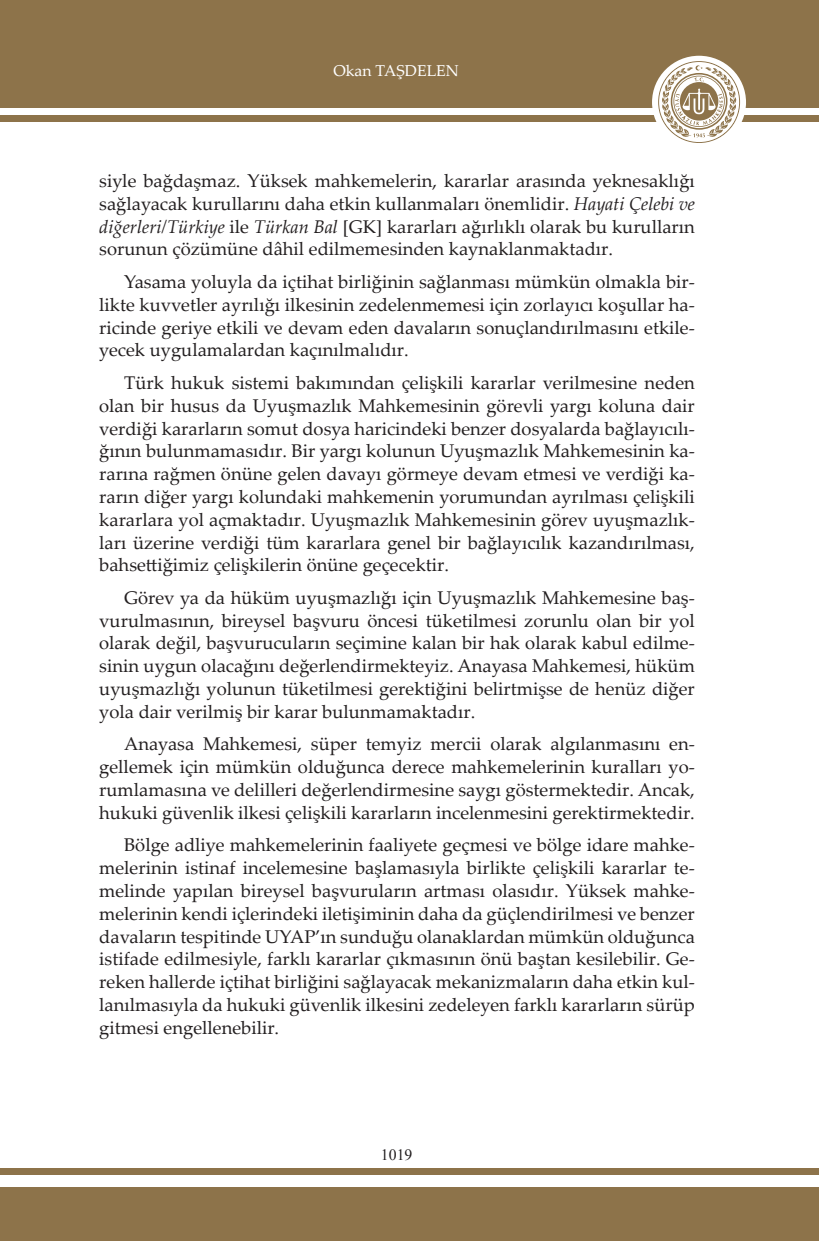
<style>
.page{position:relative;width:819px;height:1241px;background:#fff}
.page>*{position:absolute;margin:0;border:0;box-sizing:border-box;transform-origin:0 0}
.t1{font:18.38px/22.8px "Palatino Linotype";color:#231f20;text-align:justify}
.t2{font:15.75px "Palatino Linotype";color:#fff}
.t3{font:15.75px "Times New Roman";color:#231f20}
.s1{font-style:italic}
</style>
<div class="page">
<div style="left:0;top:0;width:819px;height:108px;background:#8d734a"></div>
<div style="left:0;top:1187px;width:819px;height:53px;background:#8d734a"></div>
<div style="left:0;top:116px;width:819px;height:6px;background:#8d734a"></div>
<div style="left:0;top:1167px;width:819px;height:6px;background:#8d734a"></div>
<div style="left:652px;top:56px;width:94px;height:93px;background:#fff;border-radius:50%"></div>
<svg style="left:658px;top:61px;width:82px;height:82px"></svg>
<p class="t2" style="left:333px;top:59px;width:127px">Okan TAŞDELEN</p>
<p class="t1" style="left:99px;top:169px;width:597px">siyle bağdaşmaz. Yüksek mahkemelerin, kararlar arasında yeknesaklığı sağlayacak kurullarını daha etkin kullanmaları önemlidir. <span class="s1">Hayati Çelebi ve diğerleri/Türkiye</span> ile <span class="s1">Türkan Bal</span> [GK] kararları ağırlıklı olarak bu kurulların sorunun çözümüne dâhil edilmemesinden kaynaklanmaktadır.</p>
<p class="t1" style="left:99px;top:270px;width:597px;text-indent:25px">Yasama yoluyla da içtihat birliğinin sağlanması mümkün olmakla bir&shy;likte kuvvetler ayrılığı ilkesinin zedelenmemesi için zorlayıcı koşullar ha&shy;ricinde geriye etkili ve devam eden davaların sonuçlandırılmasını etkile&shy;yecek uygulamalardan kaçınılmalıdır.</p>
<p class="t1" style="left:99px;top:371px;width:597px;text-indent:25px">Türk hukuk sistemi bakımından çelişkili kararlar verilmesine neden olan bir husus da Uyuşmazlık Mahkemesinin görevli yargı koluna dair verdiği kararların somut dosya haricindeki benzer dosyalarda bağlayıcılı&shy;ğının bulunmamasıdır. Bir yargı kolunun Uyuşmazlık Mahkemesinin ka&shy;rarına rağmen önüne gelen davayı görmeye devam etmesi ve verdiği ka&shy;rarın diğer yargı kolundaki mahkemenin yorumundan ayrılması çelişkili kararlara yol açmaktadır. Uyuşmazlık Mahkemesinin görev uyuşmazlık&shy;ları üzerine verdiği tüm kararlara genel bir bağlayıcılık kazandırılması, bahsettiğimiz çelişkilerin önüne geçecektir.</p>
<p class="t1" style="left:99px;top:585px;width:597px;text-indent:25px">Görev ya da hüküm uyuşmazlığı için Uyuşmazlık Mahkemesine baş&shy;vurulmasının, bireysel başvuru öncesi tüketilmesi zorunlu olan bir yol olarak değil, başvurucuların seçimine kalan bir hak olarak kabul edilme&shy;sinin uygun olacağını değerlendirmekteyiz. Anayasa Mahkemesi, hüküm uyuşmazlığı yolunun tüketilmesi gerektiğini belirtmişse de henüz diğer yola dair verilmiş bir karar bulunmamaktadır.</p>
<p class="t1" style="left:99px;top:732px;width:597px;text-indent:25px">Anayasa Mahkemesi, süper temyiz mercii olarak algılanmasını en&shy;gellemek için mümkün olduğunca derece mahkemelerinin kuralları yo&shy;rumlamasına ve delilleri değerlendirmesine saygı göstermektedir. Ancak, hukuki güvenlik ilkesi çelişkili kararların incelenmesini gerektirmektedir.</p>
<p class="t1" style="left:99px;top:833px;width:597px;text-indent:25px">Bölge adliye mahkemelerinin faaliyete geçmesi ve bölge idare mahke&shy;melerinin istinaf incelemesine başlamasıyla birlikte çelişkili kararlar te&shy;melinde yapılan bireysel başvuruların artması olasıdır. Yüksek mahke&shy;melerinin kendi içlerindeki iletişiminin daha da güçlendirilmesi ve benzer davaların tespitinde UYAP’ın sunduğu olanaklardan mümkün olduğunca istifade edilmesiyle, farklı kararlar çıkmasının önü baştan kesilebilir. Ge&shy;reken hallerde içtihat birliğini sağlayacak mekanizmaların daha etkin kul&shy;lanılmasıyla da hukuki güvenlik ilkesini zedeleyen farklı kararların sürüp gitmesi engellenebilir.</p>
<p class="t3" style="left:381px;top:1143px;width:33px">1019</p>
</div>
